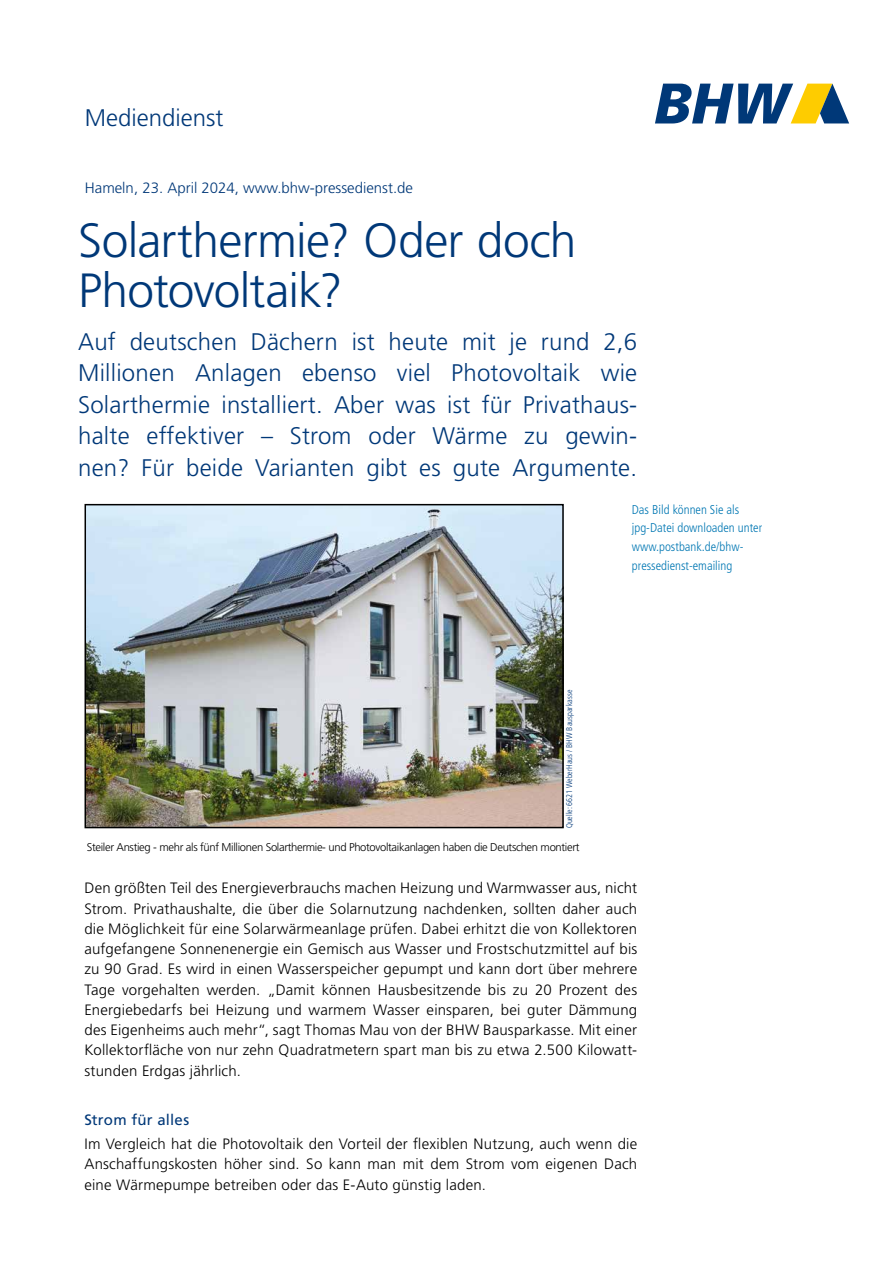
<style>
.page{position:relative;width:893px;height:1263px;background:#fff}
.page>*{position:absolute;margin:0;border:0;box-sizing:border-box;transform-origin:0 0}
.t1{font:300 48px/49.5px "Frutiger LT Std";letter-spacing:-.015em;color:#003878}
.t2{font:300 24px/31.5px "Frutiger LT Std";letter-spacing:.01em;color:#003878;text-align:justify}
.t3{font:300 15px/20.2px "Frutiger LT Std";letter-spacing:.015em;color:#000;text-align:justify}
.t4{font:300 15px "Frutiger LT Std";color:#003878}
.t5{font:15px "Frutiger LT Std";letter-spacing:.015em;color:#003878}
.t6{font:300 condensed 12.75px/18.8px "Frutiger LT Std";color:#0077b3}
.t7{font:300 11.25px "Frutiger LT Std";letter-spacing:-.03em;color:#000}
.t8{font:300 condensed 8.25px "Frutiger LT Std";color:#003878}
</style>
<div class="page">
<svg style="left:655px;top:84px;width:194px;height:39px"></svg>
<img style="left:88px;top:507px;width:473px;height:318px">
<div style="left:85px;top:504px;width:479px;height:324px;border:2px solid #000"></div>
<h2 class="t2" style="left:85px;top:102px;width:140px">Mediendienst</h2>
<p class="t4" style="left:85px;top:179px;width:330px">Hameln, 23. April 2024, www.bhw-pressedienst.de</p>
<h1 class="t1" style="left:78px;top:217px;width:500px">Solarthermie? Oder doch<br>Photovoltaik?</h1>
<p class="t2" style="left:78px;top:326px;width:561px">Auf deutschen Dächern ist heute mit je rund 2,6<br>Millionen Anlagen ebenso viel Photovoltaik wie Solarthermie installiert. Aber was ist für Privathaus&shy;halte effektiver – Strom oder Wärme zu gewin&shy;nen? Für beide Varianten gibt es gute Argumente.</p>
<p class="t8" style="left:564px;top:828px;width:140px;rotate:-90deg">Quelle: 6621 WeberHaus / BHW Bausparkasse</p>
<p class="t7" style="left:87px;top:841px;width:494px">Steiler Anstieg - mehr als fünf Millionen Solarthermie- und Photovoltaikanlagen haben die Deutschen montiert</p>
<p class="t6" style="left:632px;top:500px;width:132px">Das Bild können Sie als jpg-Datei downloaden unter www.postbank.de/bhw&shy;pressedienst-emailing</p>
<p class="t3" style="left:84px;top:878px;width:554px">Den größten Teil des Energieverbrauchs machen Heizung und Warmwasser aus, nicht Strom. Privathaushalte, die über die Solarnutzung nachdenken, sollten daher auch die Möglichkeit für eine Solarwärmeanlage prüfen. Dabei erhitzt die von Kollektoren aufgefangene Sonnenenergie ein Gemisch aus Wasser und Frostschutzmittel auf bis zu 90 Grad. Es wird in einen Wasserspeicher gepumpt und kann dort über mehrere Tage vorgehalten werden. „Damit können Hausbesitzende bis zu 20 Prozent des Energiebedarfs bei Heizung und warmem Wasser einsparen, bei guter Dämmung des Eigenheims auch mehr“, sagt Thomas Mau von der BHW Bausparkasse. Mit einer Kollektorfläche von nur zehn Quadratmetern spart man bis zu etwa 2.500 Kilowatt&shy;stunden Erdgas jährlich.</p>
<p class="t5" style="left:84px;top:1110px;width:106px">Strom für alles</p>
<p class="t3" style="left:84px;top:1134px;width:554px">Im Vergleich hat die Photovoltaik den Vorteil der flexiblen Nutzung, auch wenn die Anschaffungskosten höher sind. So kann man mit dem Strom vom eigenen Dach eine Wärmepumpe betreiben oder das E-Auto günstig laden.</p>
</div>
